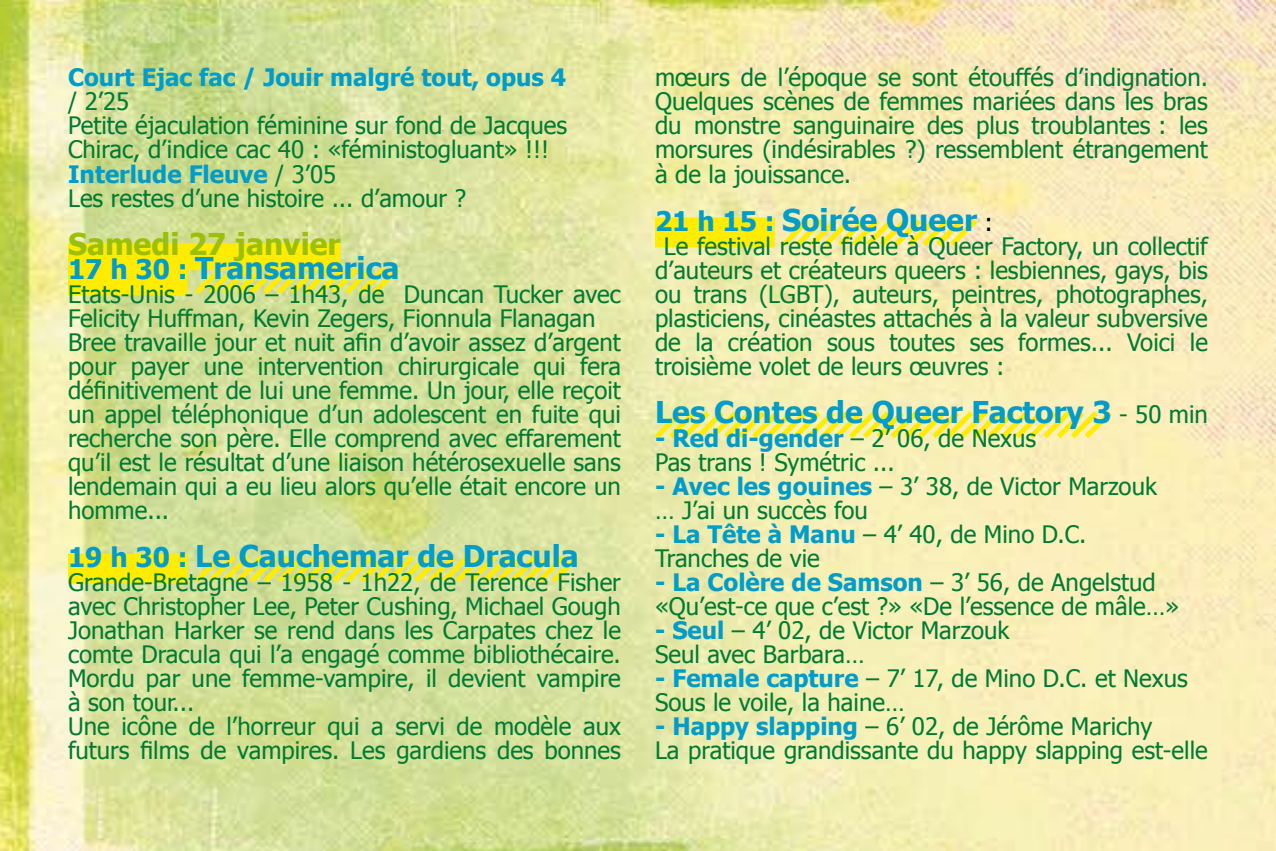
<style>
.page{position:relative;width:1276px;height:851px;background:#fff}
.page>*{position:absolute;margin:0;border:0;box-sizing:border-box;transform-origin:0 0}
.t1{font:700 30px "Tahoma";color:#009cca}
.t2{font:700 30px/24px "Tahoma";color:#9ac00a}
.t3{font:24px/24px "Tahoma";color:#007b34}
.t4{font:700 24px "Tahoma";color:#009cca}
.s1{font-weight:700;color:#009cca}
.s2{font-size:27px;color:#009cca}
.s3{color:#009cca}
.s4{font-size:27px}
.s5{font-weight:400;font-size:24px;color:#000}
.s6{font-weight:400;font-size:24px;color:#007b34}
</style>
<div class="page">
<img style="left:0;top:0;width:1276px;height:850px">
<div style="left:68px;top:243px;width:272px;height:27px;background:#ffec00"></div>
<div style="left:68px;top:265px;width:120px;height:30px;background:#ffec00"></div>
<svg style="left:190px;top:262px;width:215px;height:37px"></svg>
<div style="left:68px;top:553px;width:120px;height:30px;background:#ffec00"></div>
<svg style="left:190px;top:550px;width:394px;height:37px;background:#e1e36c"></svg>
<div style="left:655px;top:217px;width:119px;height:30px;background:#ffec00"></div>
<svg style="left:777px;top:214px;width:205px;height:37px;background:#f8ea81"></svg>
<svg style="left:649px;top:406px;width:468px;height:37px;background:#f8ed7d"></svg>
<p class="t4" style="left:68px;top:61px;width:500px">Court Ejac fac / Jouir malgré tout, opus 4</p>
<p class="t3" style="left:68px;top:88px;width:500px">/ 2’25<br>Petite éjaculation féminine sur fond de Jacques Chirac, d’indice cac 40 : «féministogluant» !!!<br><span class="s1">Interlude Fleuve</span> / 3’05<br>Les restes d’une histoire ... d’amour ?</p>
<p class="t2" style="left:68px;top:230px;width:333px">Samedi 27 janvier<br><span class="s2">17 h 30 :</span> <span class="s3">Transamerica</span></p>
<p class="t3" style="left:68px;top:280px;width:554px">Etats-Unis - 2006 – 1h43, de Duncan Tucker avec Felicity Huffman, Kevin Zegers, Fionnula Flanagan Bree travaille jour et nuit afin d’avoir assez d’argent pour payer une intervention chirurgicale qui fera définitivement de lui une femme. Un jour, elle reçoit un appel téléphonique d’un adolescent en fuite qui recherche son père. Elle comprend avec effarement qu’il est le résultat d’une liaison hétérosexuelle sans lendemain qui a eu lieu alors qu’elle était encore un homme...</p>
<p class="t1" style="left:68px;top:534px;width:512px"><span class="s4">19 h 30 :</span> Le Cauchemar de Dracula</p>
<p class="t3" style="left:68px;top:568px;width:554px">Grande-Bretagne – 1958 - 1h22, de Terence Fisher avec Christopher Lee, Peter Cushing, Michael Gough Jonathan Harker se rend dans les Carpates chez le comte Dracula qui l’a engagé comme bibliothécaire.<br>Mordu par une femme-vampire, il devient vampire à son tour...<br>Une icône de l’horreur qui a servi de modèle aux futurs films de vampires. Les gardiens des bonnes</p>
<p class="t3" style="left:655px;top:64px;width:554px;text-align:justify">mœurs de l’époque se sont étouffés d’indignation.<br>Quelques scènes de femmes mariées dans les bras du monstre sanguinaire des plus troublantes : les morsures (indésirables ?) ressemblent étrangement à de la jouissance.</p>
<p class="t1" style="left:655px;top:198px;width:340px"><span class="s4">21 h 15 :</span> Soirée Queer <span class="s5">:</span></p>
<p class="t3" style="left:655px;top:232px;width:554px;text-align:justify;text-indent:9px">Le festival reste fidèle à Queer Factory, un collectif d’auteurs et créateurs queers : lesbiennes, gays, bis ou trans (LGBT), auteurs, peintres, photographes, plasticiens, cinéastes attachés à la valeur subversive de la création sous toutes ses formes... Voici le troisième volet de leurs œuvres :</p>
<p class="t1" style="left:655px;top:390px;width:554px">Les Contes de Queer Factory 3 <span class="s6">- 50 min</span></p>
<p class="t3" style="left:655px;top:424px;width:383px"><span class="s1">- Red di-gender</span> – 2’ 06, de Nexus<br>Pas trans ! Symétric ...</p>
<p class="t3" style="left:655px;top:472px;width:503px"><span class="s1">- Avec les gouines</span> – 3’ 38, de Victor Marzouk … J’ai un succès fou</p>
<p class="t3" style="left:655px;top:520px;width:433px"><span class="s1">- La Tête à Manu</span> – 4’ 40, de Mino D.C.<br>Tranches de vie</p>
<p class="t3" style="left:655px;top:568px;width:526px"><span class="s1">- La Colère de Samson</span> – 3’ 56, de Angelstud «Qu’est-ce que c’est ?» «De l’essence de mâle…»</p>
<p class="t3" style="left:655px;top:616px;width:356px"><span class="s1">- Seul</span> – 4’ 02, de Victor Marzouk<br>Seul avec Barbara…</p>
<p class="t3" style="left:655px;top:664px;width:534px"><span class="s1">- Female capture</span> – 7’ 17, de Mino D.C. et Nexus<br>Sous le voile, la haine…</p>
<p class="t3" style="left:655px;top:712px;width:554px"><span class="s1">- Happy slapping</span> – 6’ 02, de Jérôme Marichy<br>La pratique grandissante du happy slapping est-elle</p>
</div>
